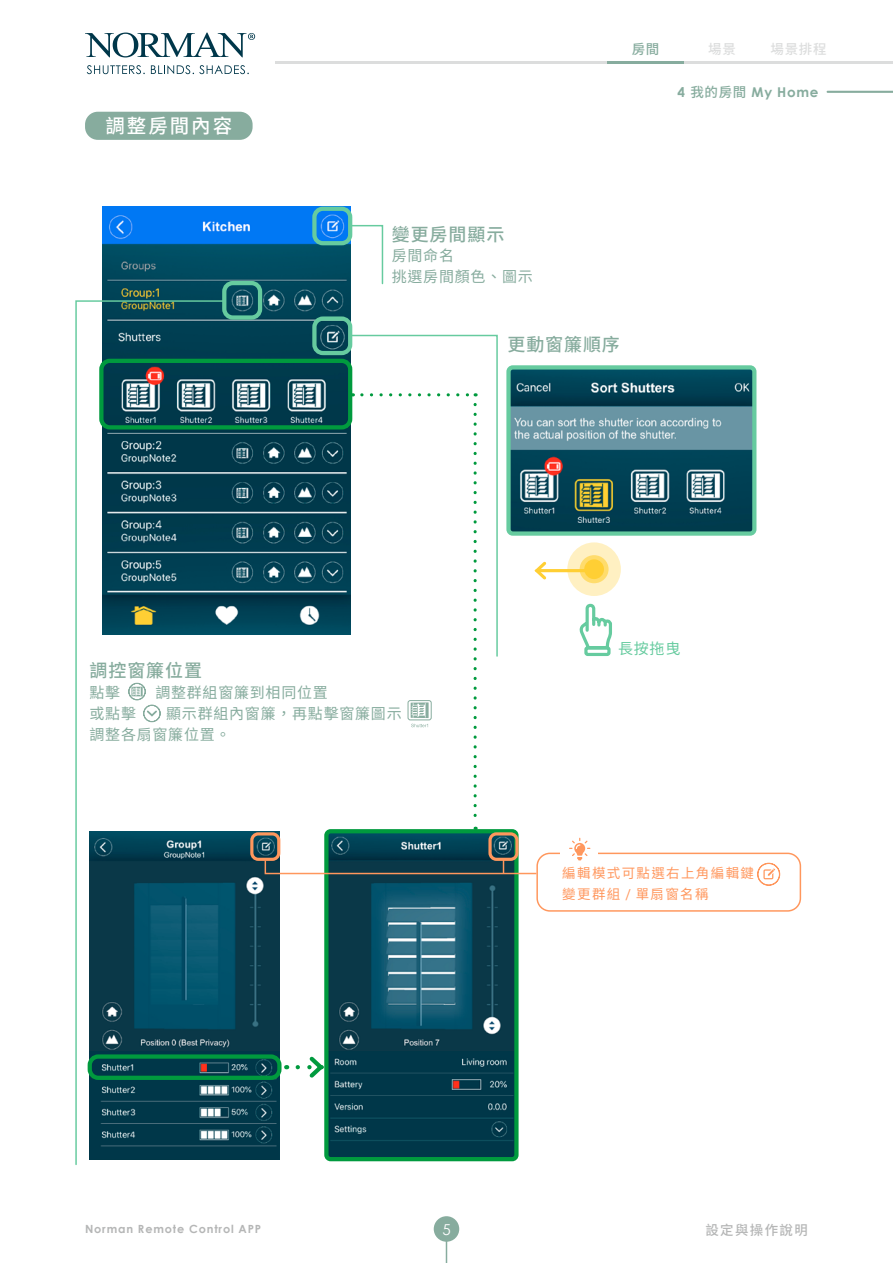
<style>
.page{position:relative;width:893px;height:1263px;background:#fff}
.page>*{position:absolute;margin:0;border:0;box-sizing:border-box;transform-origin:0 0}
.t1{font:500 19.5px "Noto Sans CJ Ktc";letter-spacing:.1em;color:#fff}
.t2{font:500 18px "Noto Sans CJ Ktc";letter-spacing:.05em;color:#87ac9e}
.t3{font:15px/21px "Noto Sans CJ Ktc";letter-spacing:.05em;color:#87ac9e}
.t4{font:15px "Noto Sans CJ Ktc";color:#66cb9f}
.t5{font:15px "Century Gothic";color:#fff}
.t6{font:13.5px "Noto Sans CJ Ktc";letter-spacing:.1em;color:#ff975d}
.t7{font:700 13.5px "Century Gothic";letter-spacing:.05em;color:#87ac9e}
.t8{font:500 13.5px "Noto Sans CJ Ktc";letter-spacing:.1em;color:#b5b6b6}
.t9{font:500 13.5px "Noto Sans CJ Ktc";letter-spacing:.05em;color:#dcdddd}
.t10{font:500 13.5px "Noto Sans CJ Ktc";color:#87ac9e}
.t11{font:700 11.25px "Century Gothic";letter-spacing:.075em;color:#b5b6b6}
.s1{font-family:"Noto Sans CJ Ktc";font-weight:500}
.s2{font-family:"Century Gothic"}
</style>
<div class="page">
<hr style="left:276px;top:62px;width:617px;height:2px;background:#dcdddd">
<div style="left:434px;top:1216px;width:25px;height:26px;background:#87ac9e;border-radius:50%"></div>
<svg style="left:446px;top:1242px;width:1px;height:21px"></svg>
<hr style="left:607px;top:62px;width:77px;height:2px;background:#87ac9e">
<svg style="left:87px;top:65px;width:58px;height:9px"></svg>
<svg style="left:151px;top:65px;width:98px;height:9px"></svg>
<svg style="left:85px;top:33px;width:170px;height:24px"></svg>
<img style="left:103px;top:207px;width:248px;height:427px">
<div style="left:312px;top:207px;width:40px;height:38px;border:4px solid #66cb9f;border-radius:9px"></div>
<div style="left:312px;top:316px;width:40px;height:39px;border:4px solid #66cb9f;border-radius:9px"></div>
<div style="left:222px;top:281px;width:40px;height:39px;border:4px solid #66cb9f;border-radius:9px"></div>
<div style="left:99px;top:359px;width:253px;height:70px;border:4px solid #009a3e;border-radius:9px"></div>
<div style="left:536px;top:853px;width:265px;height:59px;border:1px solid #ff975d;border-radius:13px"></div>
<div style="left:560px;top:844px;width:38px;height:18px;background:#fff"></div>
<svg style="left:569px;top:838px;width:21px;height:22px"></svg>
<img style="left:511px;top:370px;width:240px;height:161px">
<div style="left:506px;top:365px;width:250px;height:171px;border:4px solid #66cb9f;border-radius:4px"></div>
<svg style="left:75px;top:300px;width:151px;height:865px"></svg>
<svg style="left:350px;top:224px;width:34px;height:61px"></svg>
<svg style="left:350px;top:334px;width:148px;height:323px"></svg>
<svg style="left:362px;top:393px;width:114px;height:3px"></svg>
<svg style="left:473px;top:404px;width:4px;height:425px"></svg>
<svg style="left:579px;top:603px;width:33px;height:53px"></svg>
<hr style="left:537px;top:569px;width:49px;height:3px;background:#ffcf34">
<svg style="left:534px;top:561px;width:15px;height:19px"></svg>
<svg style="left:298px;top:1056px;width:26px;height:22px"></svg>
<img style="left:90px;top:831px;width:190px;height:328px">
<img style="left:329px;top:834px;width:185px;height:322px">
<div style="left:324px;top:829px;width:195px;height:332px;border:4px solid #009a3e;border-radius:4px"></div>
<div style="left:88px;top:1054px;width:194px;height:26px;border:4px solid #009a3e;border-radius:9px"></div>
<svg style="left:757px;top:862px;width:23px;height:24px"></svg>
<svg style="left:567px;top:542px;width:54px;height:54px;background:#ffefbf"></svg>
<svg style="left:580px;top:555px;width:29px;height:28px"></svg>
<div style="left:584px;top:559px;width:20px;height:20px;background:#ffcf34;border-radius:50%"></div>
<div style="left:85px;top:112px;width:168px;height:28px;background:#87ac9e;border-radius:13px"></div>
<svg style="left:827px;top:91px;width:66px;height:2px"></svg>
<div style="left:250px;top:832px;width:30px;height:29px;border:3px solid #ff975d;border-radius:6px"></div>
<div style="left:488px;top:832px;width:31px;height:29px;border:3px solid #ff975d;border-radius:6px"></div>
<svg style="left:264px;top:859px;width:274px;height:16px"></svg>
<svg style="left:128px;top:683px;width:33px;height:39px"></svg>
<div style="left:408px;top:700px;width:24px;height:20px;border:1px solid #87ac9e;border-radius:2px"></div>
<svg style="left:411px;top:702px;width:18px;height:16px"></svg>
<svg style="left:411px;top:724px;width:17px;height:3px"></svg>
<p class="t10" style="left:632px;top:41px;width:29px">房間</p>
<p class="t9" style="left:708px;top:41px;width:29px">場景</p>
<p class="t9" style="left:771px;top:41px;width:58px">場景排程</p>
<p class="t1" style="left:105px;top:115px;width:128px">調整房間內容</p>
<p class="t2" style="left:90px;top:660px;width:114px">調控窗簾位置</p>
<p class="t2" style="left:392px;top:224px;width:114px">變更房間顯示</p>
<p class="t3" style="left:392px;top:245px;width:64px">房間命名</p>
<p class="t3" style="left:392px;top:266px;width:142px">挑選房間顏色、圖示</p>
<p class="t2" style="left:507px;top:334px;width:114px">更動窗簾順序</p>
<p class="t7" style="left:678px;top:82px;width:142px">4 <span class="s1">我的房間</span> My Home</p>
<p class="t4" style="left:618px;top:640px;width:64px">長按拖曳</p>
<p class="t3" style="left:90px;top:682px;width:32px">點擊</p>
<p class="t3" style="left:155px;top:682px;width:174px">調整群組窗簾到相同位置</p>
<p class="t3" style="left:90px;top:703px;width:48px">或點擊</p>
<p class="t3" style="left:90px;top:703px;width:314px;text-indent:77px">顯示群組內窗簾，再點擊窗簾圖示調整各扇窗簾位置。</p>
<p class="t6" style="left:562px;top:866px;width:193px">編輯模式可點選右上角編輯鍵</p>
<p class="t6" style="left:562px;top:887px;width:148px">變更群組 <span class="s2">/</span> 單扇窗名稱</p>
<p class="t11" style="left:85px;top:1221px;width:178px">Norman Remote Control APP</p>
<p class="t5" style="left:442px;top:1219px;width:10px">5</p>
<p class="t8" style="left:705px;top:1223px;width:104px">設定與操作說明</p>
</div>
